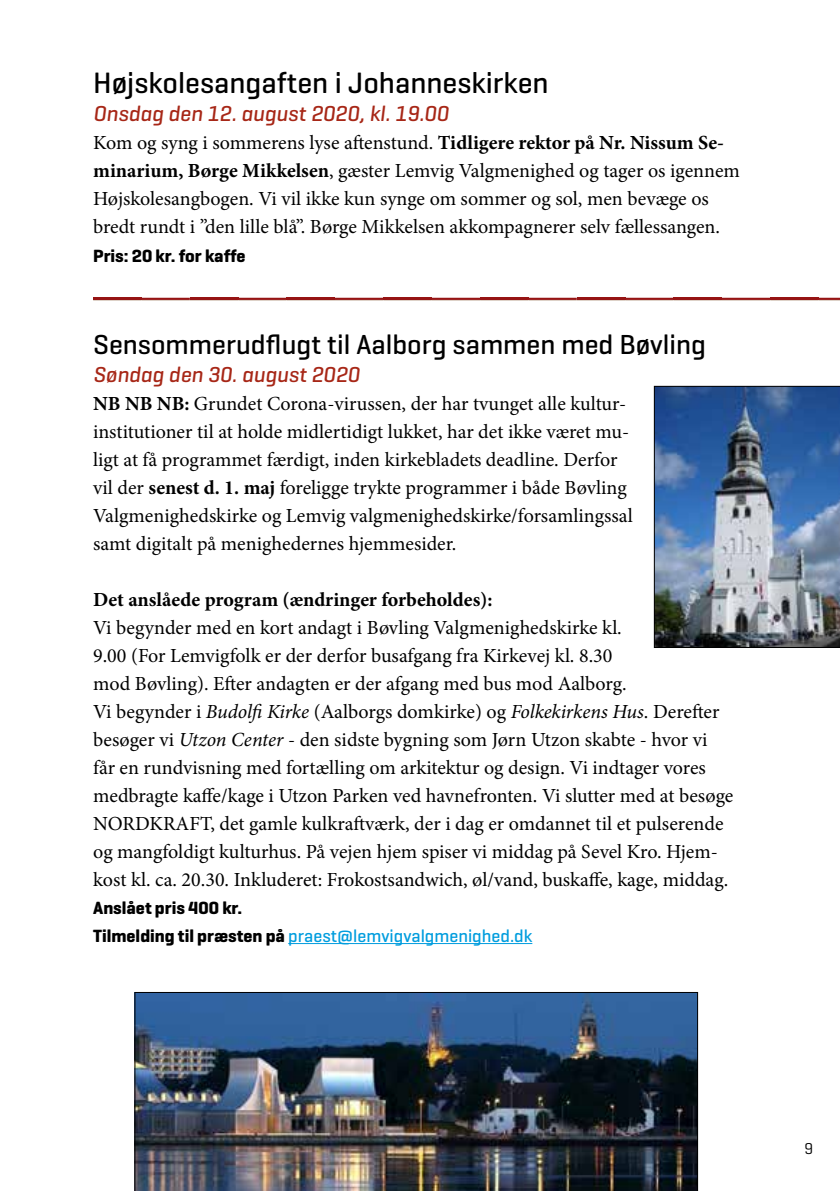
<style>
.page{position:relative;width:840px;height:1191px;background:#fff}
.page>*{position:absolute;margin:0;border:0;box-sizing:border-box;transform-origin:0 0}
.t1{font:500 30px "Geogrotesque";color:#000}
.t2{font:500 28px "Geogrotesque";color:#000}
.t3{font:italic 500 22px "Geogrotesque";color:#a72717}
.t4{font:20px/28px "Minion Pro";color:#000}
.t5{font:700 20px "Minion Pro";color:#000}
.t6{font:700 18px/28px "Geogrotesque";color:#000}
.t7{font:16px "Geogrotesque";color:#000}
.s1{font-weight:700}
.s2{font-style:italic}
.s3{font-weight:500;color:#009dde}
</style>
<div class="page">
<hr style="left:288px;top:943px;width:244px;height:1px;background:#009dde">
<svg style="left:93px;top:298px;width:746px;height:2px"></svg>
<img style="left:653px;top:386px;width:186px;height:262px">
<img style="left:134px;top:992px;width:563px;height:199px">
<h1 class="t1" style="left:93px;top:67px;width:456px">Højskolesangaften i Johanneskirken</h1>
<p class="t3" style="left:93px;top:100px;width:356px">Onsdag den 12. august 2020, kl. 19.00</p>
<p class="t4" style="left:93px;top:129px;width:648px">Kom og syng i sommerens lyse aftenstund. <span class="s1">Tidligere rektor på Nr. Nissum Se&shy;minarium, Børge Mikkelsen</span>, gæster Lemvig Valgmenighed og tager os igennem Højskolesangbogen. Vi vil ikke kun synge om sommer og sol, men bevæge os bredt rundt i ”den lille blå”. Børge Mikkelsen akkompagnerer selv fællessangen.</p>
<p class="t6" style="left:93px;top:241px;width:154px">Pris: 20 kr. for kaffe</p>
<h2 class="t2" style="left:93px;top:329px;width:614px">Sensommerudflugt til Aalborg sammen med Bøvling</h2>
<p class="t3" style="left:93px;top:360px;width:268px">Søndag den 30. august 2020</p>
<p class="t4" style="left:93px;top:389px;width:541px"><span class="s1">NB NB NB:</span> Grundet Corona-virussen, der har tvunget alle kultur&shy;institutioner til at holde midlertidigt lukket, har det ikke været mu&shy;ligt at få programmet færdigt, inden kirkebladets deadline. Derfor vil der <span class="s1">senest d. 1. maj</span> foreligge trykte programmer i både Bøvling Valgmenighedskirke og Lemvig valgmenighedskirke/forsamlingssal samt digitalt på menighedernes hjemmesider.</p>
<p class="t5" style="left:93px;top:585px;width:400px">Det anslåede program (ændringer forbeholdes):</p>
<p class="t4" style="left:93px;top:613px;width:641px">Vi begynder med en kort andagt i Bøvling Valgmenighedskirke kl.<br>9.00 (For Lemvigfolk er der derfor busafgang fra Kirkevej kl. 8.30<br>mod Bøvling). Efter andagten er der afgang med bus mod Aalborg.<br>Vi begynder i <span class="s2">Budolfi Kirke</span> (Aalborgs domkirke) og <span class="s2">Folkekirkens Hus</span>. Derefter besøger vi <span class="s2">Utzon Center</span> - den sidste bygning som Jørn Utzon skabte - hvor vi får en rundvisning med fortælling om arkitektur og design. Vi indtager vores medbragte kaffe/kage i Utzon Parken ved havnefronten. Vi slutter med at besøge NORDKRAFT, det gamle kulkraftværk, der i dag er omdannet til et pulserende og mangfoldigt kulturhus. På vejen hjem spiser vi middag på Sevel Kro. Hjem&shy;kost kl. ca. 20.30. Inkluderet: Frokostsandwich, øl/vand, buskaffe, kage, middag.</p>
<p class="t6" style="left:93px;top:893px;width:440px">Anslået pris 400 kr.<br>Tilmelding til præsten på <span class="s3">praest@lemvigvalgmenighed.dk</span></p>
<p class="t7" style="left:804px;top:1140px;width:10px">9</p>
</div>
